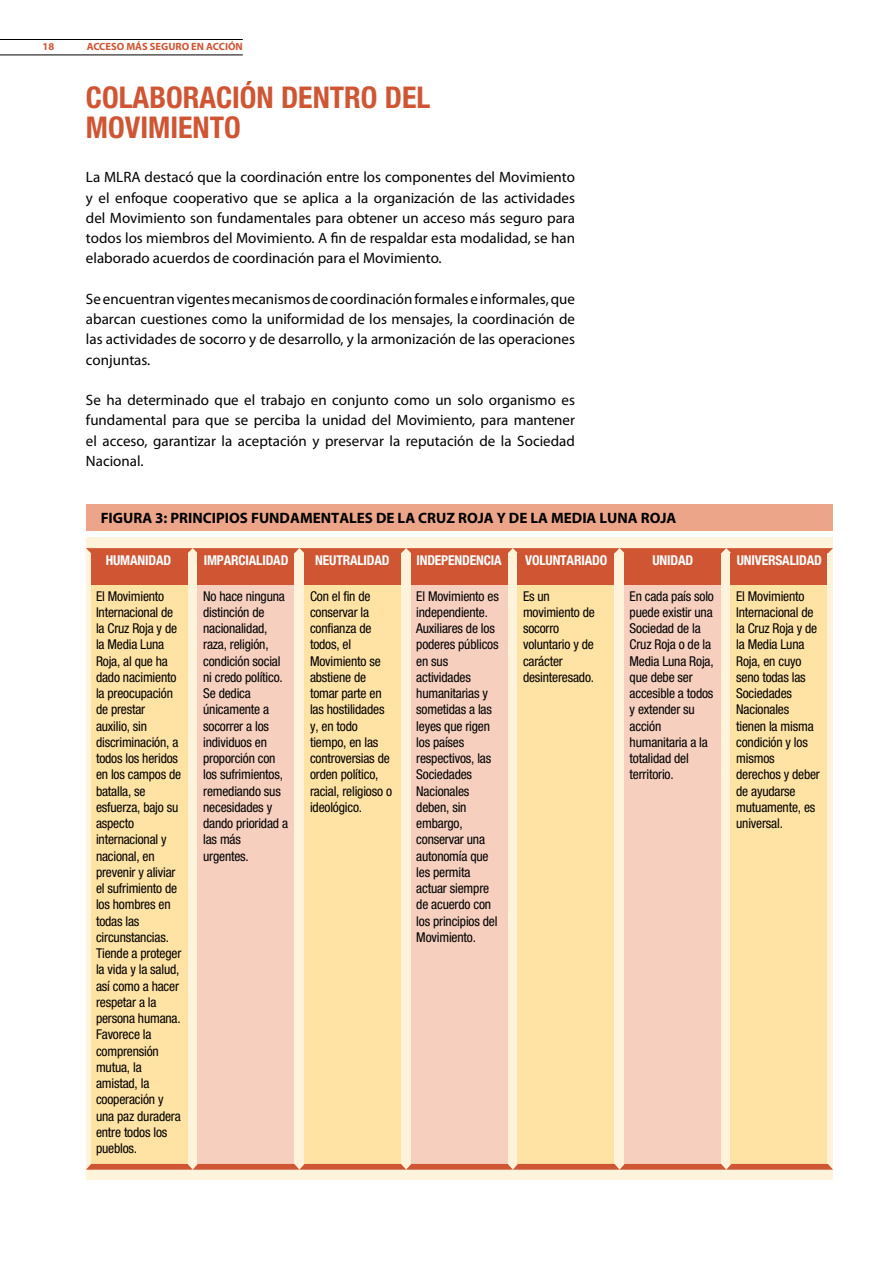
<style>
.page{position:relative;width:893px;height:1263px;background:#fff}
.page>*{position:absolute;margin:0;border:0;box-sizing:border-box;transform-origin:0 0}
.t1{font:700 condensed 30px/30px "Helvetica Neue";color:#cf5533}
.t2{font:15px/20.2px "Myriad Pro";color:#000;text-align:justify}
.t3{font:700 15px "Myriad";color:#000}
.t4{font:condensed 13.5px/16.2px "Helvetica Neue";letter-spacing:-.015em;color:#000}
.t5{font:700 condensed 13.5px "Helvetica Neue";letter-spacing:-.01em;color:#fff}
.t6{font:700 10.5px "Myriad Pro";color:#cf5533}
</style>
<div class="page">
<hr style="left:0;top:39px;width:243px;height:1px;background:#000">
<hr style="left:0;top:55px;width:243px;height:1px;background:#000">
<div style="left:86px;top:510px;width:746px;height:670px;background:#fff4db"></div>
<div style="left:304px;top:558px;width:97px;height:607px;background:#ffe3a5"></div>
<div style="left:411px;top:558px;width:96px;height:607px;background:#f6cfbf"></div>
<div style="left:624px;top:558px;width:97px;height:607px;background:#f6cfbf"></div>
<div style="left:731px;top:558px;width:96px;height:607px;background:#ffe3a5"></div>
<div style="left:517px;top:558px;width:97px;height:607px;background:#ffe3a5"></div>
<div style="left:198px;top:558px;width:96px;height:607px;background:#f6cfbf"></div>
<div style="left:91px;top:558px;width:97px;height:607px;background:#ffe3a5"></div>
<div style="left:517px;top:553px;width:97px;height:31px;background:#cf5533"></div>
<div style="left:411px;top:553px;width:96px;height:31px;background:#cf5533"></div>
<div style="left:304px;top:553px;width:97px;height:31px;background:#cf5533"></div>
<div style="left:198px;top:553px;width:96px;height:31px;background:#cf5533"></div>
<div style="left:91px;top:553px;width:97px;height:31px;background:#cf5533"></div>
<div style="left:624px;top:553px;width:97px;height:31px;background:#cf5533"></div>
<div style="left:731px;top:553px;width:96px;height:31px;background:#cf5533"></div>
<svg style="left:86px;top:548px;width:747px;height:5px;background:#d2603e"></svg>
<svg style="left:86px;top:1164px;width:747px;height:6px;background:#d36443"></svg>
<div style="left:86px;top:504px;width:746px;height:28px;background:#eca588"></div>
<div style="left:86px;top:532px;width:746px;height:5px;background:#fff"></div>
<p class="t6" style="left:43px;top:40px;width:13px">18</p>
<p class="t6" style="left:87px;top:40px;width:158px">ACCESO MÁS SEGURO EN ACCIÓN</p>
<h1 class="t1" style="left:86px;top:82px;width:346px">COLABORACIÓN DENTRO DEL<br>MOVIMIENTO</h1>
<p class="t2" style="left:86px;top:167px;width:491px">La MLRA destacó que la coordinación entre los componentes del Movimiento y el enfoque cooperativo que se aplica a la organización de las actividades del Movimiento son fundamentales para obtener un acceso más seguro para todos los miembros del Movimiento. A fin de respaldar esta modalidad, se han elaborado acuerdos de coordinación para el Movimiento.</p>
<p class="t2" style="left:86px;top:288px;width:490px">Se encuentran vigentes mecanismos de coordinación formales e informales, que abarcan cuestiones como la uniformidad de los mensajes, la coordinación de las actividades de socorro y de desarrollo, y la armonización de las operaciones conjuntas.</p>
<p class="t2" style="left:86px;top:390px;width:490px">Se ha determinado que el trabajo en conjunto como un solo organismo es fundamental para que se perciba la unidad del Movimiento, para mantener el acceso, garantizar la aceptación y preservar la reputación de la Sociedad Nacional.</p>
<p class="t3" style="left:101px;top:511px;width:577px">FIGURA 3: PRINCIPIOS FUNDAMENTALES DE LA CRUZ ROJA Y DE LA MEDIA LUNA ROJA</p>
<p class="t5" style="left:106px;top:552px;width:67px">HUMANIDAD</p>
<p class="t5" style="left:204px;top:552px;width:86px">IMPARCIALIDAD</p>
<p class="t5" style="left:315px;top:552px;width:76px">NEUTRALIDAD</p>
<p class="t5" style="left:416px;top:552px;width:87px">INDEPENDENCIA</p>
<p class="t5" style="left:525px;top:552px;width:83px">VOLUNTARIADO</p>
<p class="t5" style="left:652px;top:552px;width:42px">UNIDAD</p>
<p class="t5" style="left:737px;top:552px;width:87px">UNIVERSALIDAD</p>
<p class="t4" style="left:96px;top:588px;width:87px">El Movimiento<br>Internacional de la Cruz Roja y de la Media Luna<br>Roja, al que ha dado nacimiento la preocupación de prestar auxilio, sin discriminación, a todos los heridos en los campos de batalla, se esfuerza, bajo su aspecto internacional y nacional, en prevenir y aliviar el sufrimiento de los hombres en todas las circunstancias.<br>Tiende a proteger la vida y la salud, así como a hacer respetar a la persona humana.<br>Favorece la comprensión mutua, la amistad, la cooperación y una paz duradera entre todos los pueblos.</p>
<p class="t4" style="left:203px;top:588px;width:86px">No hace ninguna distinción de nacionalidad, raza, religión, condición social ni credo político.<br>Se dedica únicamente a socorrer a los individuos en proporción con los sufrimientos, remediando sus necesidades y dando prioridad a las más urgentes.</p>
<p class="t4" style="left:310px;top:588px;width:84px">Con el fin de conservar la confianza de todos, el<br>Movimiento se abstiene de tomar parte en las hostilidades y, en todo tiempo, en las controversias de orden político, racial, religioso o ideológico.</p>
<p class="t4" style="left:416px;top:588px;width:84px">El Movimiento es independiente.<br>Auxiliares de los poderes públicos en sus actividades humanitarias y sometidas a las leyes que rigen los países respectivos, las<br>Sociedades<br>Nacionales deben, sin embargo, conservar una autonomía que les permita actuar siempre de acuerdo con los principios del<br>Movimiento.</p>
<p class="t4" style="left:523px;top:588px;width:73px">Es un movimiento de socorro voluntario y de carácter desinteresado.</p>
<p class="t4" style="left:630px;top:588px;width:86px">En cada país solo puede existir una<br>Sociedad de la<br>Cruz Roja o de la<br>Media Luna Roja, que debe ser accesible a todos y extender su acción humanitaria a la totalidad del territorio.</p>
<p class="t4" style="left:736px;top:588px;width:85px">El Movimiento<br>Internacional de la Cruz Roja y de la Media Luna<br>Roja, en cuyo seno todas las<br>Sociedades<br>Nacionales tienen la misma condición y los mismos derechos y deber de ayudarse mutuamente, es universal.</p>
</div>
